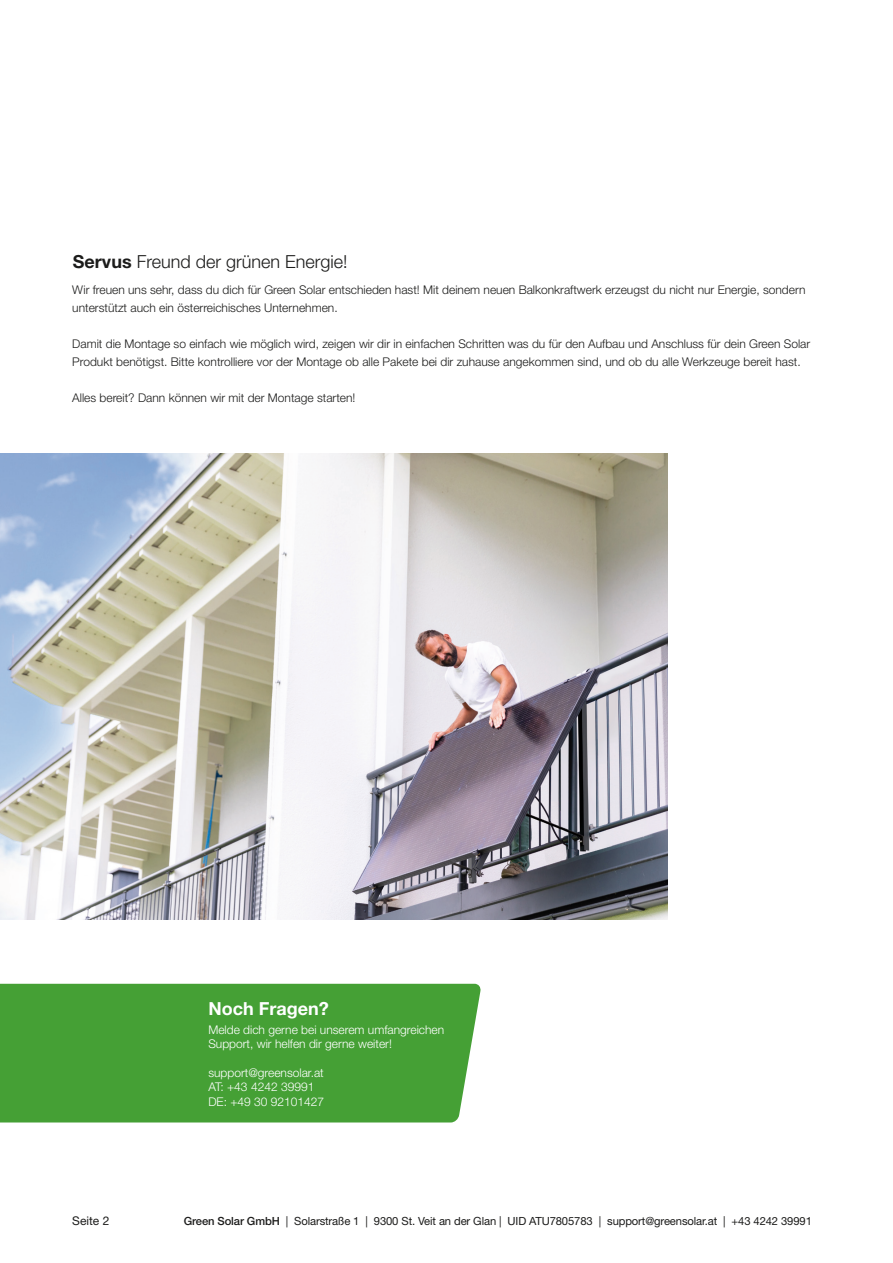
<style>
.page{position:relative;width:893px;height:1263px;background:#fff}
.page>*{position:absolute;margin:0;border:0;box-sizing:border-box;transform-origin:0 0}
.t1{font:300 18px "Helvetica Neue LT Std";color:#1c1c1b}
.t2{font:700 18px "Helvetica Neue LT Std";color:#fff}
.t3{font:300 12px/18px "Helvetica Neue LT Std";color:#1c1c1b}
.t4{font:300 12px/14.4px "Helvetica Neue LT Std";color:#fff}
.t5{font:12px "Helvetica Neue LT Std";color:#1c1c1b}
.t6{font:11.25px "Helvetica Neue LT Std";letter-spacing:-.01em;color:#1c1c1b}
.s1{font-weight:700}
.s2{font-weight:500}
</style>
<div class="page">
<div style="left:0;top:984px;width:481px;height:138px;background:#45a035"></div>
<img style="left:0;top:453px;width:668px;height:466px">
<p class="t1" style="left:73px;top:251px;width:276px"><span class="s1">Servus</span> Freund der grünen Energie!</p>
<p class="t3" style="left:72px;top:280px;width:735px">Wir freuen uns sehr, dass du dich für Green Solar entschieden hast! Mit deinem neuen Balkonkraftwerk erzeugst du nicht nur Energie, sondern unterstützt auch ein österreichisches Unternehmen.</p>
<p class="t3" style="left:72px;top:334px;width:739px">Damit die Montage so einfach wie möglich wird, zeigen wir dir in einfachen Schritten was du für den Aufbau und Anschluss für dein Green Solar<br>Produkt benötigst. Bitte kontrolliere vor der Montage ob alle Pakete bei dir zuhause angekommen sind, und ob du alle Werkzeuge bereit hast.</p>
<p class="t3" style="left:72px;top:388px;width:285px">Alles bereit? Dann können wir mit der Montage starten!</p>
<p class="t5" style="left:72px;top:1213px;width:39px">Seite 2</p>
<p class="t2" style="left:208px;top:997px;width:122px">Noch Fragen?</p>
<p class="t4" style="left:208px;top:1022px;width:237px">Melde dich gerne bei unserem umfangreichen<br>Support, wir helfen dir gerne weiter!</p>
<p class="t4" style="left:208px;top:1065px;width:117px">support@greensolar.at</p>
<p class="t4" style="left:208px;top:1079px;width:108px">AT: +43 4242 39991</p>
<p class="t4" style="left:208px;top:1094px;width:117px">DE: +49 30 92101427</p>
<p class="t6" style="left:184px;top:1214px;width:630px"><span class="s2">Green Solar GmbH</span> | Solarstraße 1 | 9300 St. Veit an der Glan | UID ATU7805783 | support@greensolar.at | +43 4242 39991</p>
</div>
